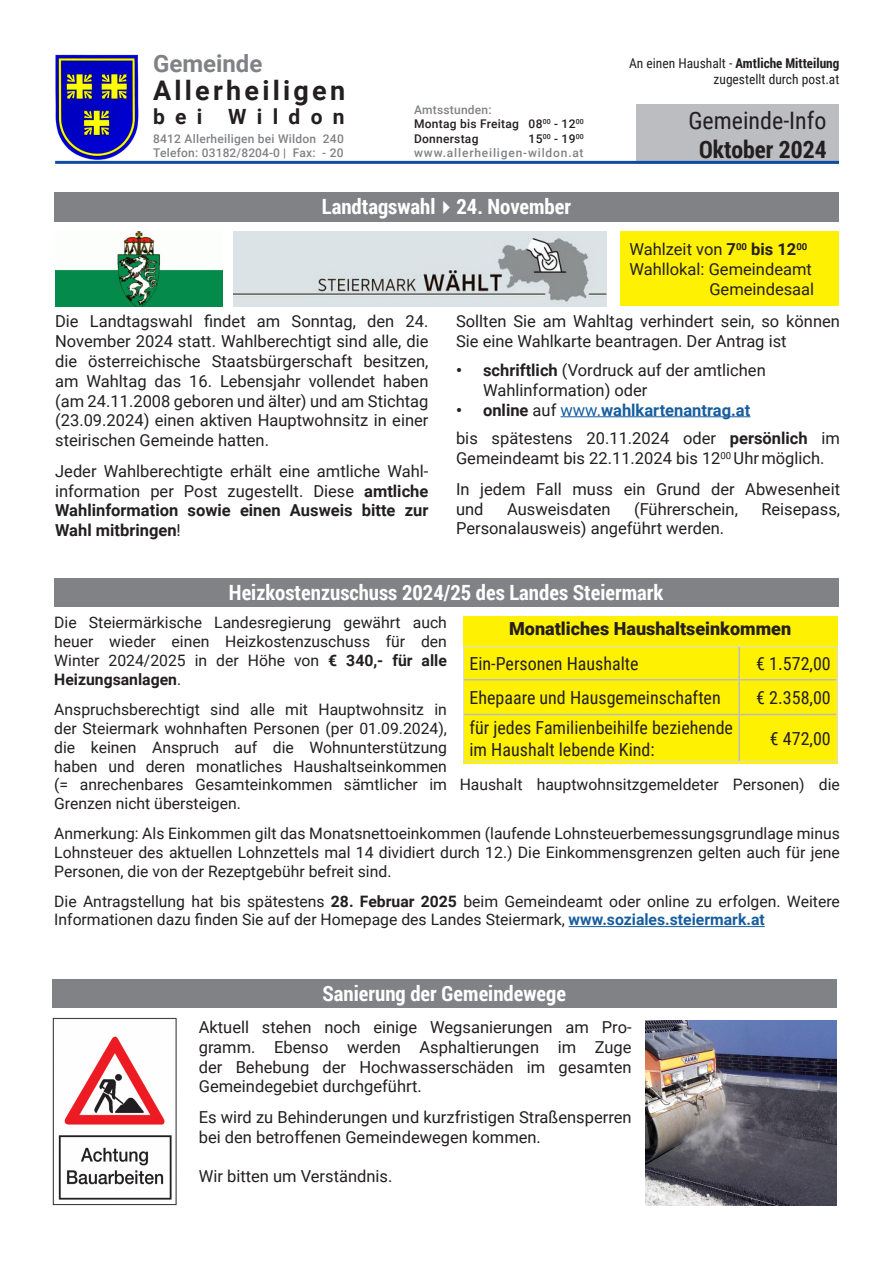
<style>
.page{position:relative;width:893px;height:1263px;background:#fff}
.page>*{position:absolute;margin:0;border:0;box-sizing:border-box;transform-origin:0 0}
.t1{font:700 27px "Roboto";letter-spacing:.12em;color:#231f20}
.t2{font:24px/28.8px "Roboto Condensed";color:#231f20;text-align:center}
.t3{font:700 24px "Roboto";color:#808285}
.t4{font:700 21px "Roboto Condensed";color:#fff}
.t5{font:700 21px "Roboto";letter-spacing:.49em;color:#231f20}
.t6{font:18px/21.6px "Roboto Condensed";color:#231f20}
.t7{font:900 18px "Roboto";color:#231f20}
.t8{font:16.5px/19.8px "Roboto";color:#231f20}
.t9{font:700 16.5px "Roboto";color:#175d9e}
.t10{font:15.75px/18.9px "Roboto";color:#231f20;text-align:justify}
.t11{font:700 13.5px "Roboto Condensed";color:#231f20}
.t12{font:13.5px "Roboto Condensed";color:#231f20}
.t13{font:500 12px "Roboto";letter-spacing:.02em;color:#808285}
.t14{font:500 12px "Roboto";letter-spacing:.02em;color:#231f20}
.t15{font:500 12px "Roboto";letter-spacing:.07em;color:#808285}
.s1{font-weight:400}
.s2{font-weight:700}
.s3{color:#231f20}
.s4{font-weight:400;color:#231f20}
.s5{font-weight:700;color:#175d9e}
</style>
<div class="page">
<div style="left:636px;top:104px;width:203px;height:60px;background:#bcbdc0"></div>
<img style="left:55px;top:54px;width:84px;height:106px">
<hr style="left:55px;top:161px;width:784px;height:3px;background:#0d4da1">
<div style="left:54px;top:192px;width:785px;height:30px;background:#808285"></div>
<hr style="left:560px;top:416px;width:190px;height:1px;background:#175d9e">
<div style="left:621px;top:232px;width:218px;height:74px;background:#fff101"></div>
<div style="left:52px;top:979px;width:784px;height:29px;background:#808285"></div>
<img style="left:646px;top:1020px;width:191px;height:185px">
<img style="left:52px;top:1017px;width:125px;height:189px">
<div style="left:54px;top:578px;width:784px;height:29px;background:#808285"></div>
<hr style="left:569px;top:926px;width:196px;height:1px;background:#175d9e">
<div style="left:463px;top:616px;width:374px;height:147px;background:#fff101"></div>
<hr style="left:463px;top:646px;width:276px;height:1px;background:#dcdddf">
<hr style="left:739px;top:646px;width:98px;height:1px;background:#dcdddf">
<hr style="left:464px;top:679px;width:275px;height:1px;background:#bcbdc0">
<hr style="left:739px;top:679px;width:97px;height:1px;background:#bcbdc0">
<hr style="left:464px;top:714px;width:275px;height:1px;background:#bcbdc0">
<hr style="left:739px;top:714px;width:97px;height:1px;background:#bcbdc0">
<hr style="left:463px;top:647px;width:1px;height:33px;background:#dcdddf">
<hr style="left:836px;top:647px;width:1px;height:33px;background:#dcdddf">
<hr style="left:463px;top:680px;width:1px;height:34px;background:#dcdddf">
<hr style="left:836px;top:680px;width:1px;height:34px;background:#dcdddf">
<hr style="left:463px;top:714px;width:1px;height:47px;background:#dcdddf">
<hr style="left:836px;top:714px;width:1px;height:47px;background:#dcdddf">
<hr style="left:463px;top:761px;width:276px;height:1px;background:#dcdddf">
<hr style="left:739px;top:761px;width:98px;height:1px;background:#dcdddf">
<hr style="left:738px;top:647px;width:2px;height:32px;background:#bcbdc0">
<hr style="left:738px;top:680px;width:2px;height:34px;background:#bcbdc0">
<hr style="left:738px;top:715px;width:2px;height:46px;background:#bcbdc0">
<img style="left:233px;top:232px;width:373px;height:74px">
<img style="left:55px;top:232px;width:167px;height:74px">
<p class="t3" style="left:153px;top:47px;width:111px">Gemeinde</p>
<p class="t1" style="left:153px;top:72px;width:194px">Allerheiligen</p>
<p class="t5" style="left:153px;top:102px;width:193px">bei Wildon</p>
<p class="t13" style="left:153px;top:130px;width:192px">8412 Allerheiligen bei Wildon 240</p>
<p class="t13" style="left:153px;top:145px;width:192px">Telefon: 03182/8204-0 | Fax: - 20</p>
<p class="t13" style="left:414px;top:101px;width:79px">Amtsstunden:</p>
<p class="t14" style="left:414px;top:116px;width:171px">Montag bis Freitag 08<sup>00</sup> - 12<sup>00</sup></p>
<p class="t14" style="left:414px;top:130px;width:66px">Donnerstag</p>
<p class="t14" style="left:529px;top:130px;width:57px">15<sup>00</sup> - 19<sup>00</sup></p>
<p class="t15" style="left:414px;top:145px;width:171px">www.allerheiligen-wildon.at</p>
<p class="t4" style="left:322px;top:192px;width:251px">Landtagswahl✔24. November</p>
<p class="t11" style="left:629px;top:54px;width:212px"><span class="s1">An einen Haushalt -</span> Amtliche Mitteilung</p>
<p class="t12" style="left:713px;top:70px;width:127px">zugestellt durch post.at</p>
<p class="t2" style="left:688px;top:105px;width:140px">Gemeinde-Info<br><span class="s2">Oktober 2024</span></p>
<p class="t8" style="left:629px;top:239px;width:180px">Wahlzeit von <span class="s2">7</span><sup>00</sup> <span class="s2">bis 12</span><sup>00</sup></p>
<p class="t8" style="left:629px;top:259px;width:184px">Wahllokal: Gemeindeamt</p>
<p class="t8" style="left:709px;top:279px;width:106px">Gemeindesaal</p>
<p class="t8" style="left:55px;top:311px;width:375px;text-align:justify">Die Landtagswahl findet am Sonntag, den 24.<br>November 2024 statt. Wahlberechtigt sind alle, die die österreichische Staatsbürgerschaft besitzen, am Wahltag das 16. Lebensjahr vollendet haben (am 24.11.2008 geboren und älter) und am Stichtag (23.09.2024) einen aktiven Hauptwohnsitz in einer steirischen Gemeinde hatten.</p>
<p class="t8" style="left:55px;top:460px;width:375px;text-align:justify">Jeder Wahlberechtigte erhält eine amtliche Wahl&shy;information per Post zugestellt. Diese <span class="s2">amtliche Wahlinformation sowie einen Ausweis bitte zur Wahl mitbringen</span>!</p>
<p class="t8" style="left:456px;top:311px;width:385px">Sollten Sie am Wahltag verhindert sein, so können<br>Sie eine Wahlkarte beantragen. Der Antrag ist</p>
<p class="t8" style="left:483px;top:360px;width:284px;text-indent:-27px"><span class="s2">• schriftlich</span> (Vordruck auf der amtlichen<br>Wahlinformation) oder</p>
<p class="t9" style="left:456px;top:398px;width:296px"><span class="s3">• online</span> <span class="s4">auf</span> <span class="s1">www.</span>wahlkartenantrag.at</p>
<p class="t8" style="left:456px;top:428px;width:385px">bis spätestens 20.11.2024 oder <span class="s2">persönlich</span> im<br>Gemeindeamt bis 22.11.2024 bis 12<sup>00</sup> Uhrmöglich.</p>
<p class="t8" style="left:456px;top:478px;width:385px">In jedem Fall muss ein Grund der Abwesenheit und</p>
<p class="t8" style="left:507px;top:498px;width:105px">Ausweisdaten</p>
<p class="t8" style="left:634px;top:498px;width:105px">(Führerschein,</p>
<p class="t8" style="left:761px;top:498px;width:80px">Reisepass,</p>
<p class="t8" style="left:456px;top:518px;width:270px">Personalausweis) angeführt werden.</p>
<p class="t4" style="left:229px;top:578px;width:436px">Heizkostenzuschuss 2024/25 des Landes Steiermark</p>
<p class="t10" style="left:54px;top:613px;width:394px">Die Steiermärkische Landesregierung gewährt auch heuer wieder einen Heizkostenzuschuss für den Winter 2024/2025 in der Höhe von <span class="s2">€ 340,- für alle Heizungsanlagen</span>.</p>
<p class="t10" style="left:54px;top:699px;width:787px;text-align:left">Anspruchsberechtigt sind alle mit Hauptwohnsitz in<br>der Steiermark wohnhaften Personen (per 01.09.2024),<br>die keinen Anspruch auf die Wohnunterstützung<br>haben und deren monatliches Haushaltseinkommen<br>(= anrechenbares Gesamteinkommen sämtlicher im Haushalt hauptwohnsitzgemeldeter Personen) die Grenzen nicht übersteigen.</p>
<p class="t10" style="left:54px;top:823px;width:787px">Anmerkung: Als Einkommen gilt das Monatsnettoeinkommen (laufende Lohnsteuerbemessungsgrundlage minus Lohnsteuer des aktuellen Lohnzettels mal 14 dividiert durch 12.) Die Einkommensgrenzen gelten auch für jene Personen, die von der Rezeptgebühr befreit sind.</p>
<p class="t10" style="left:54px;top:891px;width:787px">Die Antragstellung hat bis spätestens <span class="s2">28. Februar 2025</span> beim Gemeindeamt oder online zu erfolgen. Weitere<br>Informationen dazu finden Sie auf der Homepage des Landes Steiermark, <span class="s5">www.soziales.steiermark.at</span></p>
<p class="t7" style="left:509px;top:616px;width:284px">Monatliches Haushaltseinkommen</p>
<p class="t6" style="left:469px;top:652px;width:171px">Ein-Personen Haushalte</p>
<p class="t6" style="left:756px;top:652px;width:76px">€ 1.572,00</p>
<p class="t6" style="left:469px;top:686px;width:253px">Ehepaare und Hausgemeinschaften</p>
<p class="t6" style="left:756px;top:686px;width:76px">€ 2.358,00</p>
<p class="t6" style="left:469px;top:716px;width:265px">für jedes Familienbeihilfe beziehende im Haushalt lebende Kind:</p>
<p class="t6" style="left:770px;top:727px;width:63px">€ 472,00</p>
<p class="t4" style="left:322px;top:979px;width:245px">Sanierung der Gemeindewege</p>
<p class="t8" style="left:199px;top:1016px;width:434px;text-align:justify">Aktuell stehen noch einige Wegsanierungen am Pro&shy;gramm. Ebenso werden Asphaltierungen im Zuge der Behebung der Hochwasserschäden im gesamten Gemeindegebiet durchgeführt.</p>
<p class="t8" style="left:199px;top:1106px;width:434px">Es wird zu Behinderungen und kurzfristigen Straßensperren bei den betroffenen Gemeindewegen kommen.</p>
<p class="t8" style="left:199px;top:1166px;width:195px">Wir bitten um Verständnis.</p>
</div>
